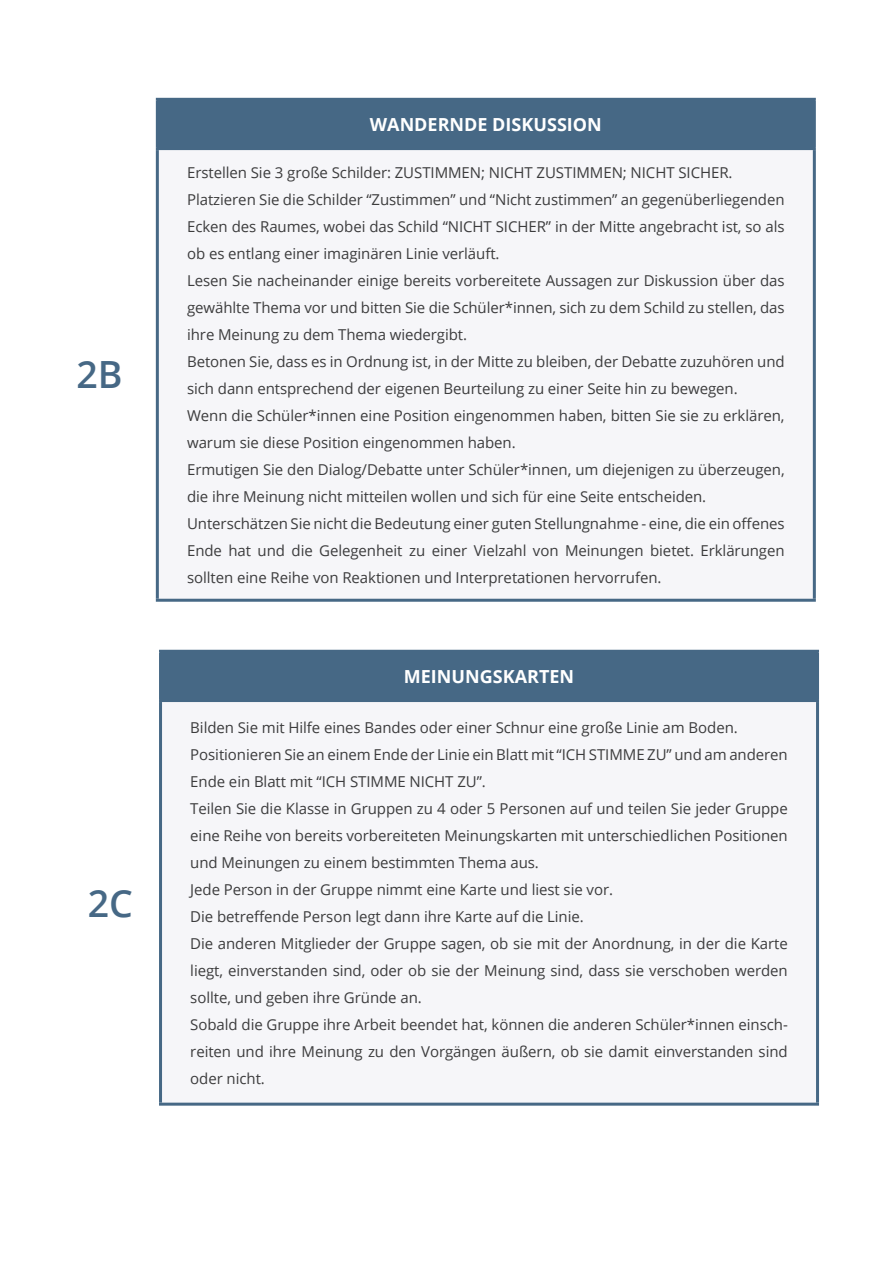
<style>
.page{position:relative;width:893px;height:1263px;background:#fff}
.page>*{position:absolute;margin:0;border:0;box-sizing:border-box;transform-origin:0 0}
.t1{font:600 37.5px "Open Sans";color:#466885}
.t2{font:700 18px "Open Sans";color:#fff}
.t3{font:15px/27px "Open Sans";letter-spacing:-.005em;color:#3c3c3d}
</style>
<div class="page">
<div style="left:157px;top:99px;width:657px;height:50px;background:#466885"></div>
<div style="left:157px;top:149px;width:657px;height:451px;background:#f6f6f9"></div>
<hr style="left:156px;top:150px;width:3px;height:449px;background:#466885">
<hr style="left:813px;top:150px;width:3px;height:449px;background:#466885">
<hr style="left:156px;top:599px;width:660px;height:3px;background:#466885">
<hr style="left:156px;top:98px;width:660px;height:3px;background:#466885">
<hr style="left:156px;top:101px;width:3px;height:46px;background:#466885">
<hr style="left:813px;top:101px;width:3px;height:46px;background:#466885">
<hr style="left:156px;top:147px;width:660px;height:3px;background:#466885">
<div style="left:161px;top:651px;width:656px;height:49px;background:#466885"></div>
<div style="left:161px;top:700px;width:656px;height:404px;background:#f6f6f9"></div>
<hr style="left:159px;top:702px;width:3px;height:401px;background:#466885">
<hr style="left:816px;top:702px;width:3px;height:401px;background:#466885">
<hr style="left:159px;top:1103px;width:660px;height:3px;background:#466885">
<hr style="left:159px;top:650px;width:660px;height:3px;background:#466885">
<hr style="left:159px;top:653px;width:3px;height:46px;background:#466885">
<hr style="left:816px;top:653px;width:3px;height:46px;background:#466885">
<hr style="left:159px;top:699px;width:660px;height:3px;background:#466885">
<h1 class="t1" style="left:76px;top:348px;width:48px">2B</h1>
<h1 class="t1" style="left:88px;top:878px;width:47px">2C</h1>
<p class="t2" style="left:370px;top:112px;width:233px">WANDERNDE DISKUSSION</p>
<p class="t3" style="left:187px;top:158px;width:599px">Erstellen Sie 3 große Schilder: ZUSTIMMEN; NICHT ZUSTIMMEN; NICHT SICHER.<br>Platzieren Sie die Schilder “Zustimmen” und “Nicht zustimmen” an gegenüberliegenden Ecken des Raumes, wobei das Schild “NICHT SICHER” in der Mitte angebracht ist, so als ob es entlang einer imaginären Linie verläuft.<br>Lesen Sie nacheinander einige bereits vorbereitete Aussagen zur Diskussion über das gewählte Thema vor und bitten Sie die Schüler*innen, sich zu dem Schild zu stellen, das ihre Meinung zu dem Thema wiedergibt.<br>Betonen Sie, dass es in Ordnung ist, in der Mitte zu bleiben, der Debatte zuzuhören und sich dann entsprechend der eigenen Beurteilung zu einer Seite hin zu bewegen.<br>Wenn die Schüler*innen eine Position eingenommen haben, bitten Sie sie zu erklären, warum sie diese Position eingenommen haben.<br>Ermutigen Sie den Dialog/Debatte unter Schüler*innen, um diejenigen zu überzeugen, die ihre Meinung nicht mitteilen wollen und sich für eine Seite entscheiden.<br>Unterschätzen Sie nicht die Bedeutung einer guten Stellungnahme - eine, die ein offenes Ende hat und die Gelegenheit zu einer Vielzahl von Meinungen bietet. Erklärungen sollten eine Reihe von Reaktionen und Interpretationen hervorrufen.</p>
<p class="t2" style="left:404px;top:663px;width:172px">MEINUNGSKARTEN</p>
<p class="t3" style="left:190px;top:713px;width:599px">Bilden Sie mit Hilfe eines Bandes oder einer Schnur eine große Linie am Boden.<br>Positionieren Sie an einem Ende der Linie ein Blatt mit “ICH STIMME ZU” und am anderen Ende ein Blatt mit “ICH STIMME NICHT ZU”.<br>Teilen Sie die Klasse in Gruppen zu 4 oder 5 Personen auf und teilen Sie jeder Gruppe eine Reihe von bereits vorbereiteten Meinungskarten mit unterschiedlichen Positionen und Meinungen zu einem bestimmten Thema aus.<br>Jede Person in der Gruppe nimmt eine Karte und liest sie vor.<br>Die betreffende Person legt dann ihre Karte auf die Linie.<br>Die anderen Mitglieder der Gruppe sagen, ob sie mit der Anordnung, in der die Karte liegt, einverstanden sind, oder ob sie der Meinung sind, dass sie verschoben werden sollte, und geben ihre Gründe an.<br>Sobald die Gruppe ihre Arbeit beendet hat, können die anderen Schüler*innen einsch&shy;reiten und ihre Meinung zu den Vorgängen äußern, ob sie damit einverstanden sind oder nicht.</p>
</div>
